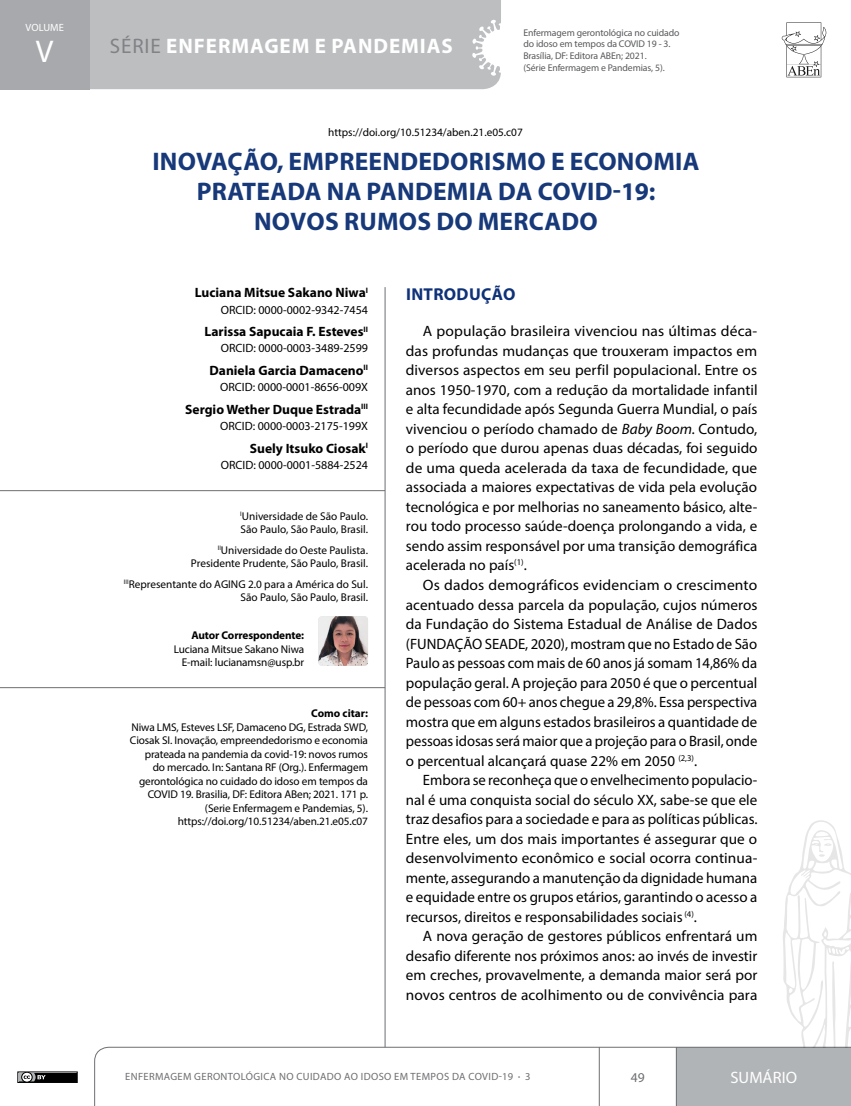
<style>
.page{position:relative;width:851px;height:1106px;background:#fff}
.page>*{position:absolute;margin:0;border:0;box-sizing:border-box;transform-origin:0 0}
.t1{font:31.5px "Myriad Pro";color:#fff}
.t2{font:700 25.5px/30px "Myriad Pro";letter-spacing:.01em;color:#173979;text-align:center}
.t3{font:700 21px "Myriad Pro";letter-spacing:.045em;color:#fff}
.t4{font:700 17.25px "Myriad Pro";letter-spacing:.02em;color:#0e3178}
.t5{font:16.5px "Myriad Pro";letter-spacing:.005em;color:#fff}
.t6{font:15px/19.5px "Myriad Pro";color:#000;text-align:justify}
.t7{font:15px/19.5px "Myriad Pro";color:#000;text-align:justify;scale:1.04 1}
.t8{font:700 13.5px "Myriad Pro";color:#000}
.t9{font:13.5px "Myriad Pro";color:#6d6e71}
.t10{font:12px "Myriad Pro";color:#000}
.t11{font:11.25px/13.5px "Myriad Pro";letter-spacing:-.01em;color:#000;text-align:right}
.t12{font:700 11.25px "Myriad Pro";letter-spacing:-.01em;color:#000}
.t13{font:10.5px "Myriad Pro";letter-spacing:.035em;color:#6d6e71}
.t14{font:10.5px "Myriad Pro";letter-spacing:.005em;color:#fff}
.t15{font:9.75px/11.7px "Myriad Pro";letter-spacing:-.01em;color:#58595b}
.s1{font-weight:400;color:#808285}
.s2{font-style:italic}
.s3{font-size:7.5px}
</style>
<div class="page">
<svg style="left:94px;top:1046px;width:756px;height:60px"></svg>
<svg style="left:782px;top:820px;width:68px;height:227px"></svg>
<div style="left:89px;top:0;width:412px;height:89px;background:#bcbec0"></div>
<svg style="left:781px;top:22px;width:45px;height:55px"></svg>
<div style="left:0;top:0;width:89px;height:89px;background:#a7a9ac"></div>
<div style="left:17px;top:1071px;width:61px;height:11px;border:1px solid #000"></div>
<div style="left:19px;top:1073px;width:57px;height:8px;background:#000"></div>
<svg style="left:19px;top:1073px;width:27px;height:8px"></svg>
<hr style="left:385px;top:287px;width:1px;height:760px;background:#6d6e71">
<img style="left:318px;top:616px;width:50px;height:50px">
<hr style="left:0;top:490px;width:385px;height:1px;background:#6d6e71">
<hr style="left:0;top:687px;width:385px;height:1px;background:#6d6e71">
<p class="t14" style="left:25px;top:21px;width:40px">VOLUME</p>
<h1 class="t1" style="left:36px;top:32px;width:19px">V</h1>
<h3 class="t3" style="left:110px;top:34px;width:344px"><span class="s1">SÉRIE</span> ENFERMAGEM E PANDEMIAS</h3>
<p class="t15" style="left:523px;top:26px;width:158px">Enfermagem gerontológica no cuidado do idoso em tempos da COVID 19 - 3.<br>Brasília, DF: Editora ABEn; 2021.<br>(Série Enfermagem e Pandemias, 5).</p>
<p class="t11" style="left:328px;top:126px;width:196px">https://doi.org/10.51234/aben.21.e05.c07</p>
<h2 class="t2" style="left:152px;top:147px;width:548px">INOVAÇÃO, EMPREENDEDORISMO E ECONOMIA<br>PRATEADA NA PANDEMIA DA COVID-19:<br>NOVOS RUMOS DO MERCADO</h2>
<p class="t8" style="left:195px;top:285px;width:175px">Luciana Mitsue Sakano Niwa<sup>I</sup></p>
<p class="t10" style="left:221px;top:302px;width:149px">ORCID: 0000-0002-9342-7454</p>
<p class="t8" style="left:204px;top:324px;width:165px">Larissa Sapucaia F. Esteves<sup>II</sup></p>
<p class="t10" style="left:221px;top:341px;width:149px">ORCID: 0000-0003-3489-2599</p>
<p class="t8" style="left:209px;top:363px;width:160px">Daniela Garcia Damaceno<sup>II</sup></p>
<p class="t10" style="left:220px;top:380px;width:149px">ORCID: 0000-0001-8656-009X</p>
<p class="t8" style="left:185px;top:402px;width:184px">Sergio Wether Duque Estrada<sup>III</sup></p>
<p class="t10" style="left:220px;top:418px;width:149px">ORCID: 0000-0003-2175-199X</p>
<p class="t8" style="left:250px;top:440px;width:120px">Suely Itsuko Ciosak<sup>I</sup></p>
<p class="t10" style="left:221px;top:457px;width:149px">ORCID: 0000-0001-5884-2524</p>
<p class="t11" style="left:240px;top:509px;width:129px;text-align:left"><sup>I</sup>Universidade de São Paulo.<br>São Paulo, São Paulo, Brasil.</p>
<p class="t11" style="left:191px;top:543px;width:178px"><sup>II</sup>Universidade do Oeste Paulista.<br>Presidente Prudente, São Paulo, Brasil.</p>
<p class="t11" style="left:124px;top:577px;width:245px"><sup>III</sup>Representante do AGING 2.0 para a América do Sul.<br>São Paulo, São Paulo, Brasil.</p>
<p class="t12" style="left:191px;top:629px;width:114px">Autor Correspondente:</p>
<p class="t11" style="left:174px;top:642px;width:132px">Luciana Mitsue Sakano Niwa<br>E-mail: lucianamsn@usp.br</p>
<p class="t12" style="left:311px;top:707px;width:58px">Como citar:</p>
<p class="t11" style="left:130px;top:720px;width:239px">Niwa LMS, Esteves LSF, Damaceno DG, Estrada SWD, Ciosak SI. Inovação, empreendedorismo e economia prateada na pandemia da covid-19: novos rumos do mercado. In: Santana RF (Org.). Enfermagem gerontológica no cuidado do idoso em tempos da COVID 19. Brasilia, DF: Editora ABen; 2021. 171 p. (Serie Enfermagem e Pandemias, 5). https://doi.org/10.51234/aben.21.e05.c07</p>
<p class="t4" style="left:406px;top:284px;width:111px">INTRODUÇÃO</p>
<p class="t6" style="left:406px;top:321px;width:353px;text-indent:17px">A população brasileira vivenciou nas últimas déca&shy;das profundas mudanças que trouxeram impactos em diversos aspectos em seu perfil populacional. Entre os anos 1950-1970, com a redução da mortalidade infantil e alta fecundidade após Segunda Guerra Mundial, o país vivenciou o período chamado de <span class="s2">Baby Boom.</span> Contudo, o período que durou apenas duas décadas, foi seguido de uma queda acelerada da taxa de fecundidade, que associada a maiores expectativas de vida pela evolução tecnológica e por melhorias no saneamento básico, alte&shy;rou todo processo saúde-doença prolongando a vida, e sendo assim responsável por uma transição demográfica acelerada no país<sup>(1)</sup>.</p>
<p class="t7" style="left:406px;top:575px;width:339px;text-indent:17px">Os dados demográficos evidenciam o crescimento acentuado dessa parcela da população, cujos números da Fundação do Sistema Estadual de Análise de Dados (FUNDAÇÃO SEADE, 2020), mostram que no Estado de São Paulo as pessoas com mais de 60 anos já somam 14,86% da população geral. A projeção para 2050 é que o percentual de pessoas com 60+ anos chegue a 29,8%. Essa perspectiva mostra que em alguns estados brasileiros a quantidade de pessoas idosas será maior que a projeção para o Brasil, onde o percentual alcançará quase 22% em 2050 <sup>(2,3)</sup>.</p>
<p class="t6" style="left:406px;top:770px;width:353px;text-indent:17px">Embora se reconheça que o envelhecimento populacio&shy;nal é uma conquista social do século XX, sabe-se que ele traz desafios para a sociedade e para as políticas públicas.<br>Entre eles, um dos mais importantes é assegurar que o desenvolvimento econômico e social ocorra continua&shy;mente, assegurando a manutenção da dignidade humana e equidade entre os grupos etários, garantindo o acesso a recursos, direitos e responsabilidades sociais <sup>(4)</sup>.</p>
<p class="t6" style="left:406px;top:926px;width:353px;text-indent:17px">A nova geração de gestores públicos enfrentará um desafio diferente nos próximos anos: ao invés de investir em creches, provavelmente, a demanda maior será por novos centros de acolhimento ou de convivência para</p>
<p class="t13" style="left:125px;top:1070px;width:407px">ENFERMAGEM GERONTOLÓGICA NO CUIDADO AO IDOSO EM TEMPOS DA COVID-19 <span class="s3">•</span> 3</p>
<p class="t9" style="left:630px;top:1068px;width:15px">49</p>
<p class="t5" style="left:730px;top:1067px;width:68px">SUMÁRIO</p>
</div>
